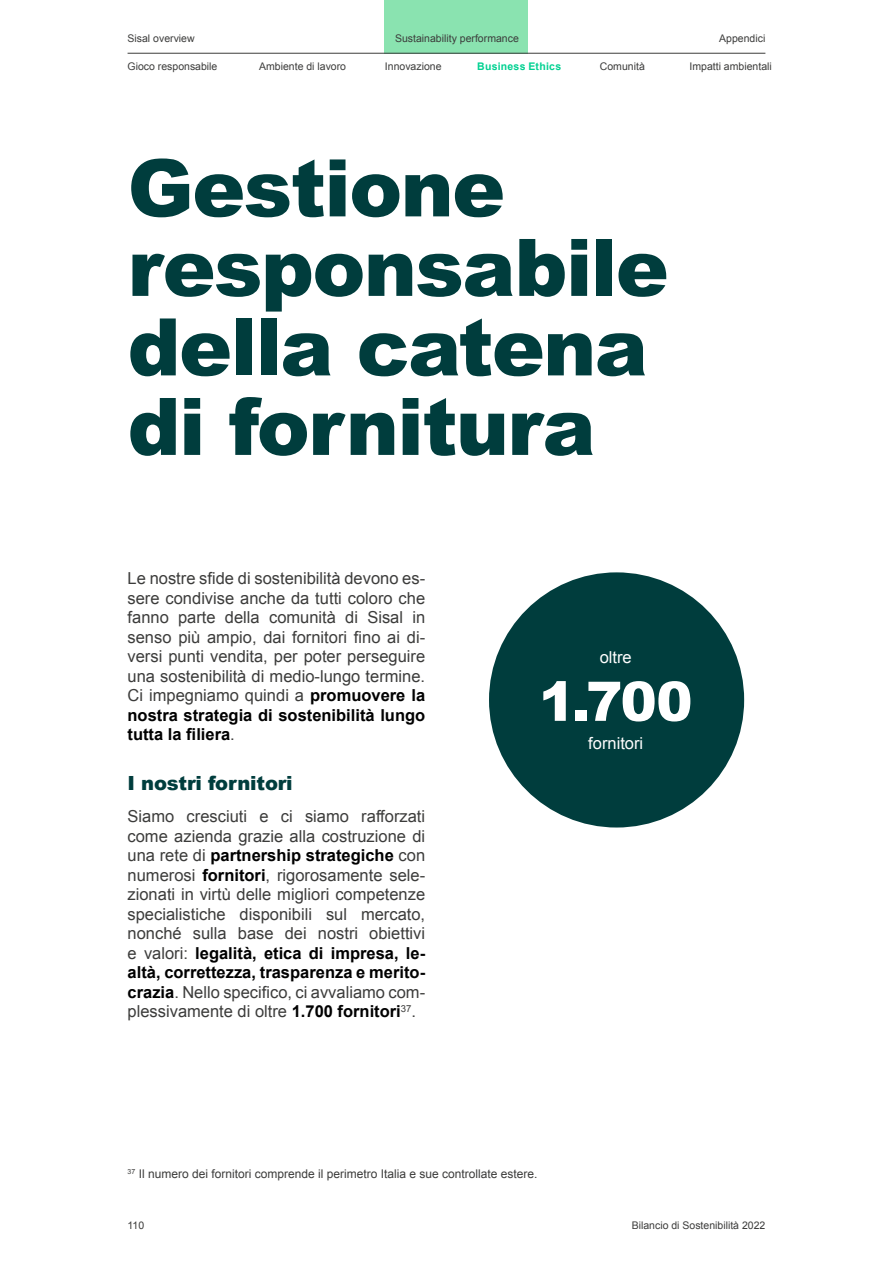
<style>
.page{position:relative;width:893px;height:1263px;background:#fff}
.page>*{position:absolute;margin:0;border:0;box-sizing:border-box;transform-origin:0 0}
.t1{font:900 79.5px/79.5px "Arial";letter-spacing:-.02em;color:#003d3d}
.t2{font:900 54.6px "Arial";color:#fff}
.t3{font:900 19.5px "Arial";letter-spacing:-.01em;color:#003d3d}
.t4{font:16.5px/19.5px "Arial";color:#3c3c3b;text-align:justify}
.t5{font:16.5px "Arial";color:#fff}
.t6{font:12px "Arial";color:#3c3c3b}
.t7{font:10.5px "Arial";color:#3c3c3b}
.t8{font:700 10.5px "Arial";letter-spacing:.02em;color:#00d191}
.s1{font-weight:700;color:#000}
</style>
<div class="page">
<div style="left:384px;top:0;width:143px;height:53px;background:#8ae3b0"></div>
<hr style="left:128px;top:53px;width:637px;height:1px;background:#3c3c3b">
<div style="left:489px;top:572px;width:255px;height:255px;background:#003d3d;border-radius:50%"></div>
<p class="t7" style="left:128px;top:31px;width:69px">Sisal overview</p>
<p class="t7" style="left:395px;top:31px;width:125px">Sustainability performance</p>
<p class="t7" style="left:719px;top:31px;width:48px">Appendici</p>
<p class="t7" style="left:128px;top:59px;width:91px">Gioco responsabile</p>
<p class="t7" style="left:259px;top:59px;width:88px">Ambiente di lavoro</p>
<p class="t7" style="left:385px;top:59px;width:58px">Innovazione</p>
<p class="t8" style="left:477px;top:59px;width:85px">Business Ethics</p>
<p class="t7" style="left:600px;top:59px;width:46px">Comunità</p>
<p class="t7" style="left:689px;top:59px;width:84px">Impatti ambientali</p>
<h1 class="t1" style="left:128px;top:146px;width:543px">Gestione responsabile della catena di fornitura</h1>
<p class="t4" style="left:128px;top:569px;width:299px">Le nostre sfide di sostenibilità devono es&shy;sere condivise anche da tutti coloro che fanno parte della comunità di Sisal in senso più ampio, dai fornitori fino ai di&shy;versi punti vendita, per poter perseguire una sostenibilità di medio-lungo termine.<br>Ci impegniamo quindi a <span class="s1">promuovere la nostra strategia di sostenibilità lungo tutta la filiera</span>.</p>
<p class="t3" style="left:128px;top:769px;width:167px">I nostri fornitori</p>
<p class="t4" style="left:128px;top:807px;width:299px">Siamo cresciuti e ci siamo rafforzati come azienda grazie alla costruzione di una rete di <span class="s1">partnership strategiche</span> con numerosi <span class="s1">fornitori</span>, rigorosamente sele&shy;zionati in virtù delle migliori competenze specialistiche disponibili sul mercato, nonché sulla base dei nostri obiettivi e valori: <span class="s1">legalità, etica di impresa, le&shy;altà, correttezza, trasparenza e merito&shy;crazia</span>. Nello specifico, ci avvaliamo com&shy;plessivamente di oltre <span class="s1">1.700 fornitori</span><sup>37</sup>.</p>
<p class="t5" style="left:600px;top:646px;width:34px">oltre</p>
<h2 class="t2" style="left:539px;top:662px;width:155px">1.700</h2>
<p class="t5" style="left:588px;top:732px;width:57px">fornitori</p>
<p class="t6" style="left:128px;top:1166px;width:411px"><sup>37</sup> Il numero dei fornitori comprende il perimetro Italia e sue controllate estere.</p>
<p class="t7" style="left:128px;top:1218px;width:18px">110</p>
<p class="t7" style="left:632px;top:1218px;width:135px">Bilancio di Sostenibilità 2022</p>
</div>
